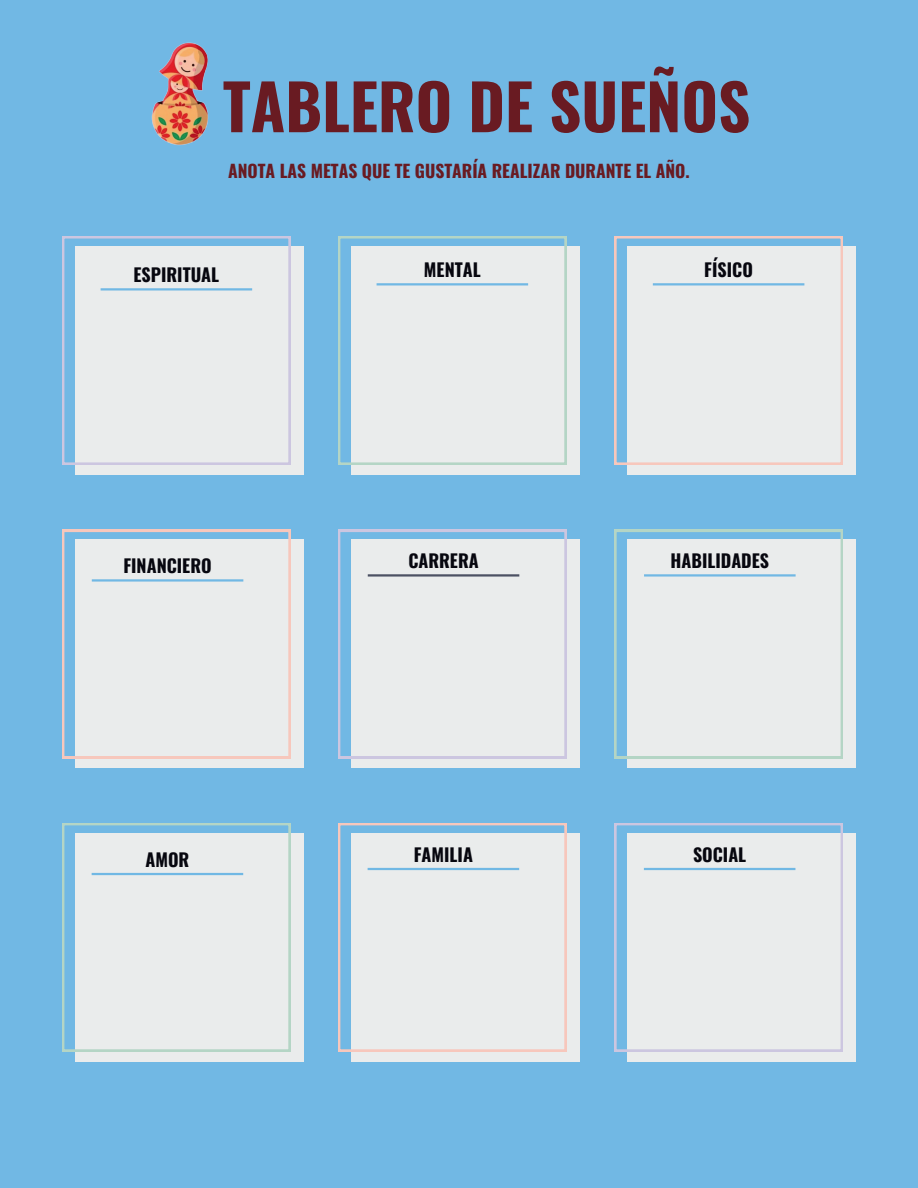
<style>
.page{position:relative;width:918px;height:1188px;background:#71b8e4}
.page>*{position:absolute;margin:0;border:0;box-sizing:border-box;transform-origin:0 0}
.t1{font:700 62.7px "Oswald";color:#691b22}
.t2{font:700 18px "Oswald";color:#07070f}
.t3{font:700 17.55px "Oswald";color:#691b22}
</style>
<div class="page">
<div style="left:75px;top:246px;width:229px;height:228px;background:#eaecec"></div>
<div style="left:75px;top:540px;width:229px;height:228px;background:#eaecec"></div>
<div style="left:75px;top:833px;width:229px;height:228px;background:#eaecec"></div>
<div style="left:351px;top:246px;width:229px;height:228px;background:#eaecec"></div>
<div style="left:351px;top:540px;width:229px;height:228px;background:#eaecec"></div>
<div style="left:351px;top:833px;width:229px;height:228px;background:#eaecec"></div>
<div style="left:627px;top:246px;width:229px;height:228px;background:#eaecec"></div>
<div style="left:627px;top:540px;width:229px;height:228px;background:#eaecec"></div>
<div style="left:627px;top:833px;width:229px;height:228px;background:#eaecec"></div>
<svg style="left:62px;top:236px;width:229px;height:229px"></svg>
<svg style="left:62px;top:530px;width:229px;height:228px"></svg>
<svg style="left:62px;top:823px;width:229px;height:229px"></svg>
<svg style="left:338px;top:236px;width:229px;height:229px"></svg>
<svg style="left:338px;top:530px;width:229px;height:228px"></svg>
<svg style="left:338px;top:823px;width:229px;height:229px"></svg>
<svg style="left:614px;top:236px;width:229px;height:229px"></svg>
<svg style="left:614px;top:530px;width:229px;height:228px"></svg>
<svg style="left:614px;top:823px;width:229px;height:229px"></svg>
<hr style="left:101px;top:288px;width:151px;height:3px;background:#71b8e4">
<hr style="left:92px;top:579px;width:151px;height:3px;background:#71b8e4">
<hr style="left:92px;top:873px;width:151px;height:2px;background:#71b8e4">
<hr style="left:377px;top:283px;width:151px;height:2px;background:#71b8e4">
<hr style="left:368px;top:574px;width:151px;height:3px;background:#4c5163">
<hr style="left:368px;top:868px;width:151px;height:2px;background:#71b8e4">
<hr style="left:653px;top:283px;width:151px;height:2px;background:#71b8e4">
<hr style="left:644px;top:574px;width:152px;height:3px;background:#71b8e4">
<hr style="left:644px;top:868px;width:151px;height:2px;background:#71b8e4">
<img style="left:151px;top:42px;width:58px;height:104px">
<h1 class="t1" style="left:223px;top:74px;width:529px">TABLERO DE SUEÑOS</h1>
<p class="t3" style="left:228px;top:162px;width:463px">ANOTA LAS METAS QUE TE GUSTARÍA REALIZAR DURANTE EL AÑO.</p>
<p class="t2" style="left:134px;top:265px;width:87px">ESPIRITUAL</p>
<p class="t2" style="left:424px;top:260px;width:58px">MENTAL</p>
<p class="t2" style="left:704px;top:260px;width:50px">FÍSICO</p>
<p class="t2" style="left:123px;top:557px;width:90px">FINANCIERO</p>
<p class="t2" style="left:408px;top:552px;width:72px">CARRERA</p>
<p class="t2" style="left:671px;top:552px;width:100px">HABILIDADES</p>
<p class="t2" style="left:145px;top:850px;width:45px">AMOR</p>
<p class="t2" style="left:414px;top:845px;width:61px">FAMILIA</p>
<p class="t2" style="left:693px;top:845px;width:55px">SOCIAL</p>
</div>
